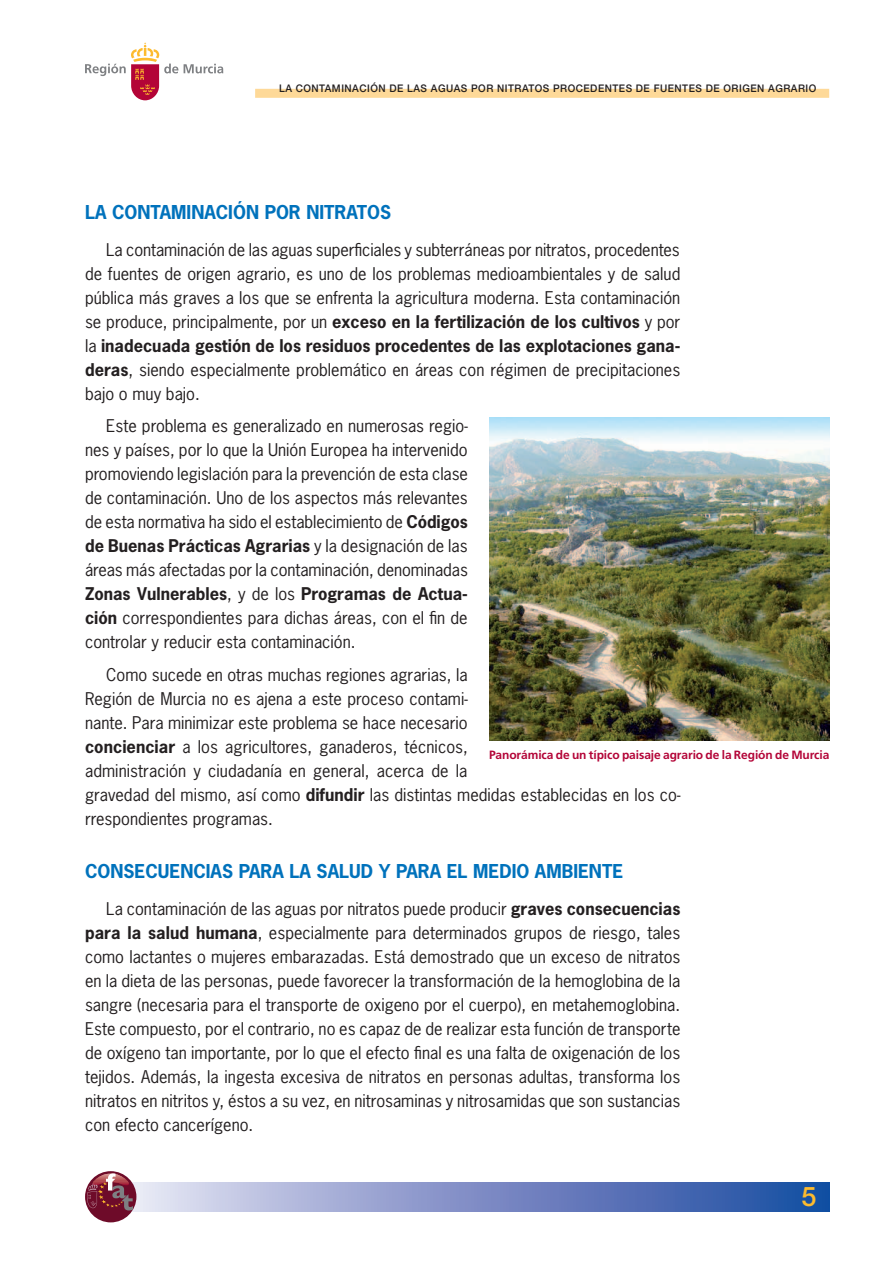
<style>
.page{position:relative;width:893px;height:1263px;background:#fff}
.page>*{position:absolute;margin:0;border:0;box-sizing:border-box;transform-origin:0 0}
.t1{font:500 27px "Helvetica Neue";color:#fdbb2e}
.t2{font:700 18px "News Gothic";color:#0072bc}
.t3{font:16.5px/24px "News Gothic";color:#231f20;text-align:justify}
.t4{font:700 12px "Frutiger";letter-spacing:-.01em;color:#b30437}
.t5{font:500 10.5px "Helvetica Neue";letter-spacing:.05em;color:#231f20;scale:.95 1}
.s1{font-weight:700}
</style>
<div class="page">
<div style="left:106px;top:1182px;width:723px;height:30px;background:linear-gradient(to right,#ede4f3,#17459e)"></div>
<div style="left:255px;top:89px;width:574px;height:9px;background:#fed998"></div>
<svg style="left:184px;top:64px;width:39px;height:9px"></svg>
<svg style="left:85px;top:43px;width:93px;height:57px"></svg>
<div style="left:85px;top:1171px;width:51px;height:51px;background:#6e0b29;border-radius:50%"></div>
<svg style="left:87px;top:1173px;width:46px;height:37px"></svg>
<img style="left:489px;top:417px;width:340px;height:324px">
<p class="t5" style="left:279px;top:82px;width:567px">LA CONTAMINACIÓN DE LAS AGUAS POR NITRATOS PROCEDENTES DE FUENTES DE ORIGEN AGRARIO</p>
<p class="t2" style="left:85px;top:200px;width:308px">LA CONTAMINACIÓN POR NITRATOS</p>
<p class="t3" style="left:85px;top:237px;width:597px;text-indent:21px">La contaminación de las aguas superficiales y subterráneas por nitratos, procedentes de fuentes de origen agrario, es uno de los problemas medioambientales y de salud pública más graves a los que se enfrenta la agricultura moderna. Esta contaminación se produce, principalmente, por un <span class="s1">exceso en la fertilización de los cultivos</span> y por la <span class="s1">inadecuada gestión de los residuos procedentes de las explotaciones gana&shy;deras</span>, siendo especialmente problemático en áreas con régimen de precipitaciones bajo o muy bajo.</p>
<p class="t3" style="left:85px;top:413px;width:384px;text-indent:21px">Este problema es generalizado en numerosas regio&shy;nes y países, por lo que la Unión Europea ha intervenido promoviendo legislación para la prevención de esta clase de contaminación. Uno de los aspectos más relevantes de esta normativa ha sido el establecimiento de <span class="s1">Códigos de Buenas Prácticas Agrarias</span> y la designación de las áreas más afectadas por la contaminación, denominadas <span class="s1">Zonas Vulnerables</span>, y de los <span class="s1">Programas de Actua&shy;ción</span> correspondientes para dichas áreas, con el fin de controlar y reducir esta contaminación.</p>
<p class="t3" style="left:85px;top:662px;width:597px;text-align:left;text-indent:21px">Como sucede en otras muchas regiones agrarias, la<br>Región de Murcia no es ajena a este proceso contami-<br>nante. Para minimizar este problema se hace necesario<br><span class="s1">concienciar</span> a los agricultores, ganaderos, técnicos,<br>administración y ciudadanía en general, acerca de la<br>gravedad del mismo, así como <span class="s1">difundir</span> las distintas medidas establecidas en los co&shy;rrespondientes programas.</p>
<p class="t2" style="left:85px;top:860px;width:540px">CONSECUENCIAS PARA LA SALUD Y PARA EL MEDIO AMBIENTE</p>
<p class="t3" style="left:85px;top:896px;width:597px;text-indent:21px">La contaminación de las aguas por nitratos puede producir <span class="s1">graves consecuencias para la salud humana</span>, especialmente para determinados grupos de riesgo, tales como lactantes o mujeres embarazadas. Está demostrado que un exceso de nitratos en la dieta de las personas, puede favorecer la transformación de la hemoglobina de la sangre (necesaria para el transporte de oxigeno por el cuerpo), en metahemoglobina.<br>Este compuesto, por el contrario, no es capaz de de realizar esta función de transporte de oxígeno tan importante, por lo que el efecto final es una falta de oxigenación de los tejidos. Además, la ingesta excesiva de nitratos en personas adultas, transforma los nitratos en nitritos y, éstos a su vez, en nitrosaminas y nitrosamidas que son sustancias con efecto cancerígeno.</p>
<p class="t4" style="left:489px;top:748px;width:342px">Panorámica de un típico paisaje agrario de la Región de Murcia</p>
<h1 class="t1" style="left:801px;top:1180px;width:17px">5</h1>
</div>
